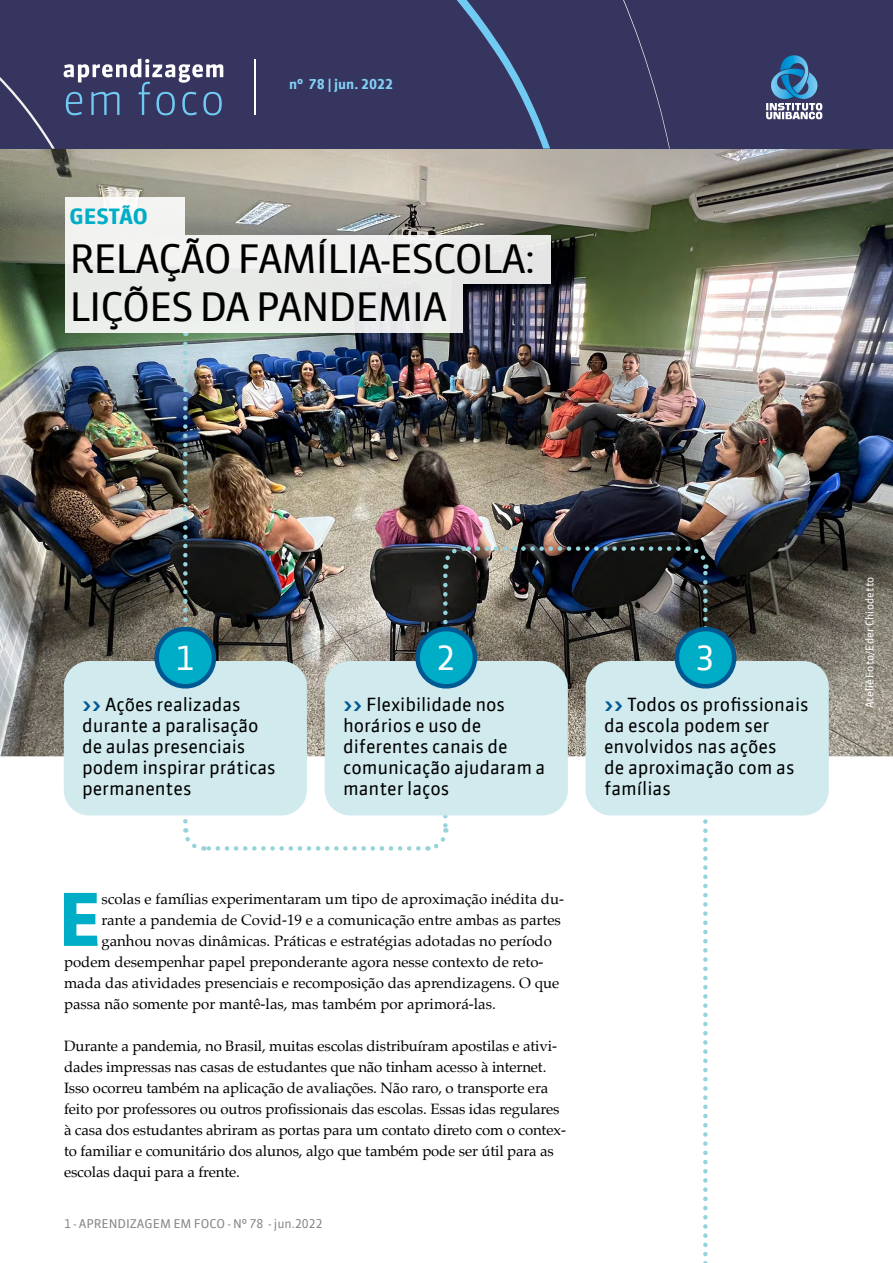
<style>
.page{position:relative;width:893px;height:1263px;background:#fff}
.page>*{position:absolute;margin:0;border:0;box-sizing:border-box;transform-origin:0 0}
.t1{font:700 72.3px "Sanuk Offc";color:#00adc6}
.t2{font:39px/48px "Sanuk Offc";letter-spacing:-.03em;color:#000}
.t3{font:33px "Sanuk Offc";color:#fff}
.t4{font:700 21px "Sanuk Offc";letter-spacing:-.01em;color:#00adc6}
.t5{font:18px/21px "Sanuk Offc";letter-spacing:-.005em;color:#000}
.t6{font:15px/21px "Palatino";letter-spacing:-.01em;color:#000}
.t7{font:700 13.5px "Sanuk Offc";color:#83d0f5}
.t8{font:12px "Sanuk Offc";color:#878787}
.t9{font:10.5px "Sanuk Offc";letter-spacing:.005em;color:#fff}
.s1{font-weight:700;color:#005892}
</style>
<div class="page">
<img style="left:0;top:149px;width:893px;height:609px">
<div style="left:64px;top:661px;width:243px;height:154px;background:#d0eaee;border-radius:26px"></div>
<div style="left:586px;top:661px;width:243px;height:154px;background:#d0eaee;border-radius:26px"></div>
<img style="left:148px;top:332px;width:595px;height:931px">
<div style="left:65px;top:284px;width:397px;height:48px;background:#e9ece9"></div>
<div style="left:65px;top:235px;width:486px;height:49px;background:#efefee"></div>
<div style="left:65px;top:198px;width:120px;height:37px;background:#f2f2f1"></div>
<div style="left:0;top:0;width:893px;height:149px;background:#353560"></div>
<svg style="left:766px;top:55px;width:56px;height:64px"></svg>
<hr style="left:255px;top:59px;width:1px;height:56px;background:#fff">
<svg style="left:64px;top:59px;width:159px;height:56px"></svg>
<svg style="left:457px;top:0;width:93px;height:149px"></svg>
<svg style="left:0;top:77px;width:55px;height:72px"></svg>
<svg style="left:623px;top:0;width:47px;height:149px"></svg>
<p class="t7" style="left:289px;top:76px;width:106px">nº 78 | jun. 2022</p>
<h3 class="t4" style="left:70px;top:203px;width:80px">GESTÃO</h3>
<h2 class="t2" style="left:70px;top:235px;width:467px">RELAÇÃO FAMÍLIA-ESCOLA:<br>LIÇÕES DA PANDEMIA</h2>
<h3 class="t3" style="left:175px;top:638px;width:20px">1</h3>
<p class="t5" style="left:82px;top:694px;width:195px"><span class="s1">&gt;&gt;</span> Ações realizadas durante a paralisação de aulas presenciais podem inspirar práticas permanentes</p>
<h3 class="t3" style="left:436px;top:638px;width:20px">2</h3>
<p class="t5" style="left:343px;top:694px;width:204px"><span class="s1">&gt;&gt;</span> Flexibilidade nos horários e uso de diferentes canais de comunicação ajudaram a manter laços</p>
<h1 class="t1" style="left:58px;top:875px;width:45px">E</h1>
<p class="t6" style="left:101px;top:888px;width:464px">scolas e famílias experimentaram um tipo de aproximação inédita du-</p>
<p class="t6" style="left:101px;top:909px;width:461px">rante a pandemia de Covid-19 e a comunicação entre ambas as partes</p>
<p class="t6" style="left:101px;top:930px;width:452px">ganhou novas dinâmicas. Práticas e estratégias adotadas no período</p>
<p class="t6" style="left:64px;top:951px;width:481px">podem desempenhar papel preponderante agora nesse contexto de reto-</p>
<p class="t6" style="left:64px;top:972px;width:497px">mada das atividades presenciais e recomposição das aprendizagens. O que</p>
<p class="t6" style="left:64px;top:993px;width:433px">passa não somente por mantê-las, mas também por aprimorá-las.</p>
<p class="t6" style="left:64px;top:1035px;width:503px">Durante a pandemia, no Brasil, muitas escolas distribuíram apostilas e ativi&shy;dades impressas nas casas de estudantes que não tinham acesso à internet.<br>Isso ocorreu também na aplicação de avaliações. Não raro, o transporte era feito por professores ou outros profissionais das escolas. Essas idas regulares à casa dos estudantes abriram as portas para um contato direto com o contex&shy;to familiar e comunitário dos alunos, algo que também pode ser útil para as escolas daqui para a frente.</p>
<p class="t8" style="left:64px;top:1216px;width:260px">1 - APRENDIZAGEM EM FOCO - Nº 78 - jun.2022</p>
<h3 class="t3" style="left:696px;top:638px;width:20px">3</h3>
<p class="t5" style="left:604px;top:694px;width:206px"><span class="s1">&gt;&gt;</span> Todos os profissionais da escola podem ser envolvidos nas ações<br>de aproximação com as famílias</p>
<p class="t9" style="left:863px;top:708px;width:133px;rotate:-90deg">Ateliê Foto/Eder Chiodetto</p>
</div>
